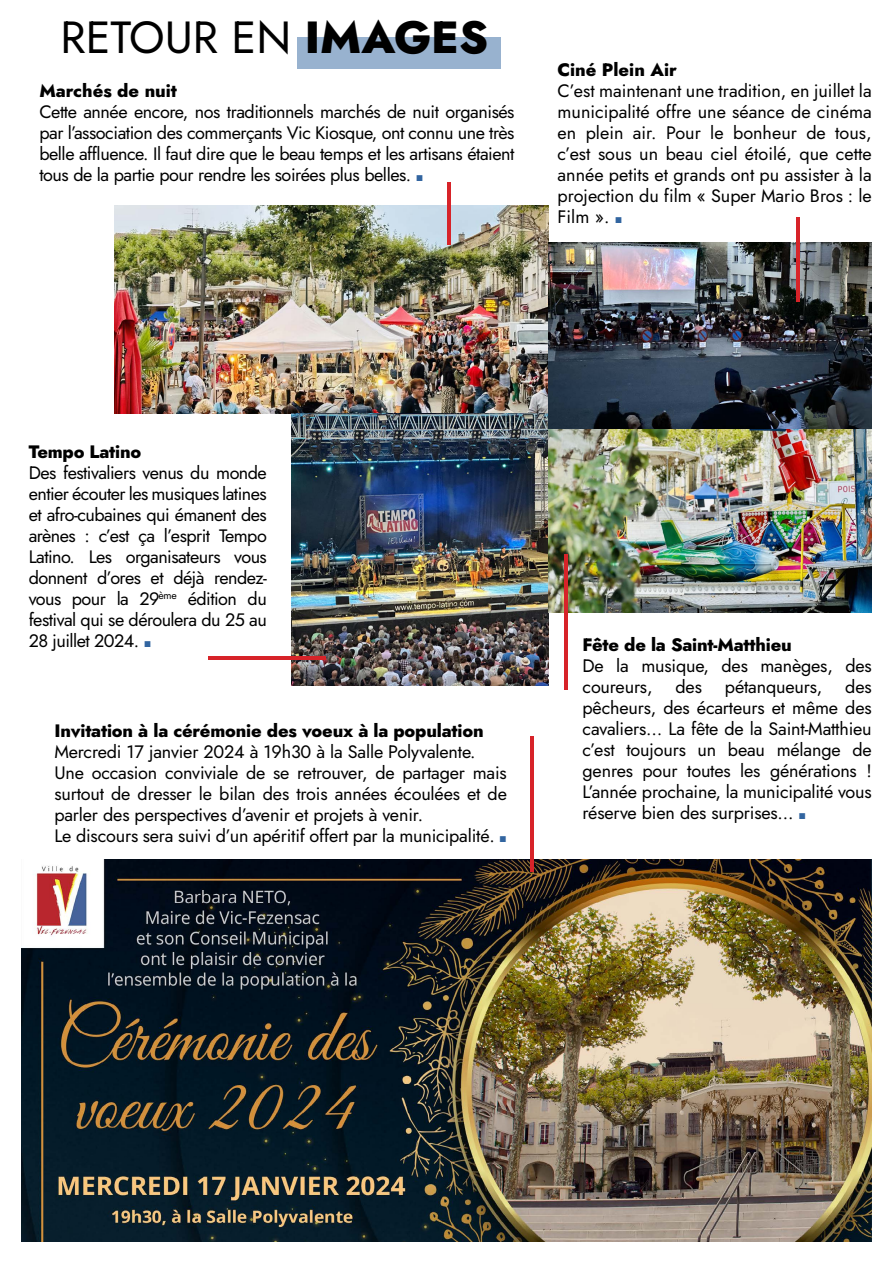
<style>
.page{position:relative;width:893px;height:1263px;background:#fff}
.page>*{position:absolute;margin:0;border:0;box-sizing:border-box;transform-origin:0 0}
.t1{font:45px "Jost";color:#000}
.t2{font:18px/21px "Jost";letter-spacing:-.01em;color:#000;text-align:justify}
.t3{font:800 18px "Jost";letter-spacing:-.01em;color:#000}
.s1{font-weight:800}
.s2{font-family:"Acumin Variable Concept";font-size:22.5px;color:#3265a0}
</style>
<div class="page">
<img style="left:114px;top:205px;width:435px;height:209px">
<img style="left:291px;top:414px;width:258px;height:272px">
<img style="left:549px;top:243px;width:323px;height:369px">
<div style="left:297px;top:37px;width:203px;height:32px;background:#98b2cf"></div>
<hr style="left:796px;top:217px;width:3px;height:85px;background:#d72329">
<hr style="left:564px;top:554px;width:4px;height:136px;background:#d72329">
<hr style="left:448px;top:182px;width:3px;height:63px;background:#d72329">
<hr style="left:208px;top:656px;width:118px;height:4px;background:#d72329">
<img style="left:21px;top:859px;width:851px;height:383px">
<hr style="left:530px;top:736px;width:4px;height:136px;background:#d72329">
<h1 class="t1" style="left:61px;top:7px;width:429px">RETOUR EN <span class="s1">IMAGES</span></h1>
<p class="t3" style="left:39px;top:78px;width:139px">Marchés de nuit</p>
<p class="t2" style="left:39px;top:101px;width:477px">Cette année encore, nos traditionnels marchés de nuit organisés par l’association des commerçants Vic Kiosque, ont connu une très belle affluence. Il faut dire que le beau temps et les artisans étaient tous de la partie pour rendre les soirées plus belles. <span class="s2">.</span></p>
<p class="t3" style="left:558px;top:57px;width:121px">Ciné Plein Air</p>
<p class="t2" style="left:558px;top:80px;width:316px">C’est maintenant une tradition, en juillet la municipalité offre une séance de cinéma en plein air. Pour le bonheur de tous, c’est sous un beau ciel étoilé, que cette année petits et grands ont pu assister à la projection du film « Super Mario Bros : le Film ». <span class="s2">.</span></p>
<p class="t3" style="left:29px;top:440px;width:114px">Tempo Latino</p>
<p class="t2" style="left:29px;top:463px;width:240px">Des festivaliers venus du monde entier écouter les musiques latines et afro-cubaines qui émanent des arènes : c’est ça l’esprit Tempo Latino. Les organisateurs vous donnent d’ores et déjà rendez&shy;vous pour la 29<sup>ème</sup> édition du festival qui se déroulera du 25 au 28 juillet 2024. <span class="s2">.</span></p>
<p class="t3" style="left:54px;top:718px;width:431px">Invitation à la cérémonie des voeux à la population</p>
<p class="t2" style="left:54px;top:741px;width:454px;text-align:left">Mercredi 17 janvier 2024 à 19h30 à la Salle Polyvalente.<br>Une occasion conviviale de se retrouver, de partager mais surtout de dresser le bilan des trois années écoulées et de parler des perspectives d’avenir et projets à venir.<br>Le discours sera suivi d’un apéritif offert par la municipalité. <span class="s2">.</span></p>
<p class="t3" style="left:583px;top:633px;width:211px">Fête de la Saint-Matthieu</p>
<p class="t2" style="left:583px;top:655px;width:291px">De la musique, des manèges, des coureurs,</p>
<p class="t2" style="left:583px;top:676px;width:291px;text-indent:263px">des pêcheurs, des écarteurs et même des cavaliers… La fête de la Saint-Matthieu c’est toujours un beau mélange de genres pour toutes les générations !<br>L’année prochaine, la municipalité vous réserve bien des surprises... <span class="s2">.</span></p>
<p class="t2" style="left:676px;top:676px;width:28px">des</p>
<p class="t2" style="left:725px;top:676px;width:99px">pétanqueurs,</p>
</div>
